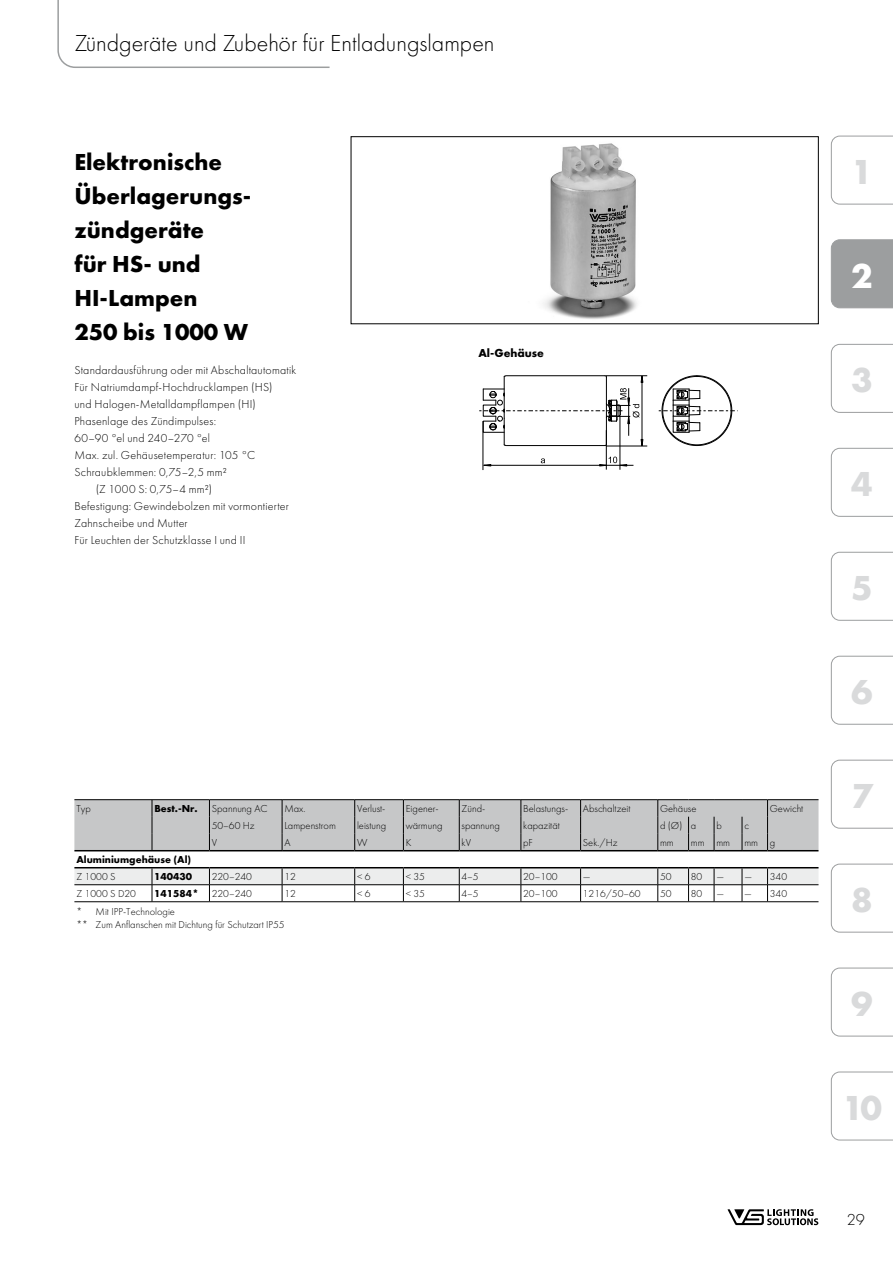
<style>
.page{position:relative;width:893px;height:1263px;background:#fff}
.page>*{position:absolute;margin:0;border:0;box-sizing:border-box;transform-origin:0 0}
.t1{font:700 36px "Futura PT";color:#d9dadb}
.t2{font:700 36px "Futura PT";color:#fff}
.t3{font:700 24px/34px "Futura PT";color:#000}
.t4{font:300 24px "Futura PT";color:#000}
.t5{font:300 16.5px "Futura PT";color:#000}
.t6{font:300 12px "Futura PT";letter-spacing:.015em;color:#000}
.t7{font:700 12px "Futura PT";color:#000}
.t8{font:300 10.5px/12.8px "Futura PT";color:#000}
.t9{font:700 10.5px "Futura PT";color:#000}
.s1{font-weight:300}
</style>
<div class="page">
<svg style="left:57px;top:0;width:273px;height:68px"></svg>
<svg style="left:728px;top:1209px;width:90px;height:16px"></svg>
<svg style="left:831px;top:135px;width:62px;height:70px"></svg>
<div style="left:831px;top:239px;width:62px;height:70px;background:#9c9e9f"></div>
<svg style="left:831px;top:344px;width:62px;height:69px"></svg>
<svg style="left:831px;top:448px;width:62px;height:69px"></svg>
<svg style="left:831px;top:551px;width:62px;height:70px"></svg>
<svg style="left:831px;top:655px;width:62px;height:70px"></svg>
<svg style="left:831px;top:759px;width:62px;height:70px"></svg>
<svg style="left:831px;top:863px;width:62px;height:70px"></svg>
<svg style="left:831px;top:967px;width:62px;height:70px"></svg>
<svg style="left:831px;top:1071px;width:62px;height:70px"></svg>
<svg style="left:74px;top:799px;width:744px;height:52px;background:#bbbcbd"></svg>
<svg style="left:74px;top:867px;width:744px;height:35px"></svg>
<hr style="left:767px;top:901px;width:51px;height:1px;background:#000">
<hr style="left:620px;top:416px;width:1px;height:54px;background:#000">
<hr style="left:483px;top:465px;width:150px;height:1px;background:#000">
<hr style="left:483px;top:421px;width:1px;height:49px;background:#000">
<hr style="left:606px;top:430px;width:1px;height:40px;background:#000">
<hr style="left:606px;top:446px;width:41px;height:1px;background:#000">
<hr style="left:606px;top:375px;width:41px;height:1px;background:#000">
<svg style="left:541px;top:458px;width:4px;height:5px"></svg>
<svg style="left:599px;top:457px;width:28px;height:9px"></svg>
<svg style="left:479px;top:375px;width:164px;height:71px"></svg>
<svg style="left:659px;top:375px;width:76px;height:71px"></svg>
<div style="left:351px;top:136px;width:468px;height:188px;border:1px solid #000"></div>
<img style="left:543px;top:143px;width:94px;height:176px">
<h2 class="t4" style="left:74px;top:29px;width:422px">Zündgeräte und Zubehör für Entladungslampen</h2>
<h2 class="t3" style="left:74px;top:144px;width:178px">Elektronische<br>Überlagerungs&shy;zündgeräte<br>für HS- und<br>HI-Lampen<br>250 bis 1000 W</h2>
<p class="t6" style="left:74px;top:363px;width:223px">Standardausführung oder mit Abschaltautomatik</p>
<p class="t6" style="left:74px;top:380px;width:200px">Für Natriumdampf-Hochdrucklampen (HS)</p>
<p class="t6" style="left:74px;top:397px;width:183px">und Halogen-Metalldampflampen (HI)</p>
<p class="t6" style="left:74px;top:414px;width:143px">Phasenlage des Zündimpulses:</p>
<p class="t6" style="left:74px;top:431px;width:137px">60–90 °el und 240–270 °el</p>
<p class="t6" style="left:74px;top:448px;width:182px">Max. zul. Gehäusetemperatur: 105 °C</p>
<p class="t6" style="left:74px;top:465px;width:154px">Schraubklemmen: 0,75–2,5 mm²</p>
<p class="t6" style="left:96px;top:482px;width:118px">(Z 1000 S: 0,75–4 mm²)</p>
<p class="t6" style="left:74px;top:499px;width:216px">Befestigung: Gewindebolzen mit vormontierter</p>
<p class="t6" style="left:74px;top:516px;width:115px">Zahnscheibe und Mutter</p>
<p class="t6" style="left:74px;top:533px;width:172px">Für Leuchten der Schutzklasse I und II</p>
<p class="t7" style="left:478px;top:345px;width:67px">Al-Gehäuse</p>
<p class="t8" style="left:77px;top:802px;width:16px">Typ</p>
<p class="t9" style="left:154px;top:802px;width:45px">Best.-Nr.</p>
<p class="t8" style="left:212px;top:802px;width:57px">Spannung AC</p>
<p class="t8" style="left:284px;top:802px;width:23px">Max.</p>
<p class="t8" style="left:357px;top:802px;width:30px">Verlust-</p>
<p class="t8" style="left:406px;top:802px;width:34px">Eigener-</p>
<p class="t8" style="left:462px;top:802px;width:25px">Zünd-</p>
<p class="t8" style="left:523px;top:802px;width:46px">Belastungs-</p>
<p class="t8" style="left:583px;top:802px;width:49px">Abschaltzeit</p>
<p class="t8" style="left:660px;top:802px;width:38px">Gehäuse</p>
<p class="t8" style="left:770px;top:802px;width:35px">Gewicht</p>
<p class="t8" style="left:212px;top:819px;width:44px">50–60 Hz</p>
<p class="t8" style="left:284px;top:819px;width:53px">Lampenstrom</p>
<p class="t8" style="left:357px;top:819px;width:31px">leistung</p>
<p class="t8" style="left:406px;top:819px;width:38px">wärmung</p>
<p class="t8" style="left:462px;top:819px;width:40px">spannung</p>
<p class="t8" style="left:523px;top:819px;width:38px">kapazität</p>
<p class="t8" style="left:660px;top:819px;width:38px">d (Ø) a</p>
<p class="t8" style="left:716px;top:819px;width:7px">b</p>
<p class="t8" style="left:744px;top:819px;width:6px">c</p>
<p class="t8" style="left:212px;top:836px;width:7px">V</p>
<p class="t8" style="left:284px;top:836px;width:8px">A</p>
<p class="t8" style="left:357px;top:836px;width:12px">W</p>
<p class="t8" style="left:406px;top:836px;width:7px">K</p>
<p class="t8" style="left:462px;top:836px;width:11px">kV</p>
<p class="t8" style="left:523px;top:836px;width:11px">pF</p>
<p class="t8" style="left:583px;top:836px;width:36px">Sek./Hz</p>
<p class="t8" style="left:660px;top:836px;width:15px">mm</p>
<p class="t8" style="left:691px;top:836px;width:41px">mm mm</p>
<p class="t8" style="left:744px;top:836px;width:32px">mm g</p>
<p class="t9" style="left:76px;top:853px;width:116px">Aluminiumgehäuse (Al)</p>
<p class="t8" style="left:76px;top:870px;width:41px">Z 1000 S</p>
<p class="t9" style="left:154px;top:870px;width:39px">140430</p>
<p class="t8" style="left:212px;top:870px;width:42px">220–240</p>
<p class="t8" style="left:284px;top:870px;width:13px">12</p>
<p class="t8" style="left:357px;top:870px;width:15px">&lt; 6</p>
<p class="t8" style="left:406px;top:870px;width:21px">&lt; 35</p>
<p class="t8" style="left:462px;top:870px;width:19px">4–5</p>
<p class="t8" style="left:523px;top:870px;width:36px">20–100</p>
<p class="t8" style="left:583px;top:870px;width:9px">—</p>
<p class="t8" style="left:660px;top:870px;width:13px">50</p>
<p class="t8" style="left:691px;top:870px;width:13px">80</p>
<p class="t8" style="left:716px;top:870px;width:37px">— —</p>
<p class="t8" style="left:770px;top:870px;width:19px">340</p>
<p class="t8" style="left:76px;top:887px;width:61px">Z 1000 S D20</p>
<p class="t9" style="left:154px;top:887px;width:99px">141584* <span class="s1">220–240</span></p>
<p class="t8" style="left:284px;top:887px;width:13px">12</p>
<p class="t8" style="left:357px;top:887px;width:15px">&lt; 6</p>
<p class="t8" style="left:406px;top:887px;width:21px">&lt; 35</p>
<p class="t8" style="left:462px;top:887px;width:19px">4–5</p>
<p class="t8" style="left:523px;top:887px;width:36px">20–100</p>
<p class="t8" style="left:583px;top:887px;width:59px">1216/50–60</p>
<p class="t8" style="left:660px;top:887px;width:13px">50</p>
<p class="t8" style="left:691px;top:887px;width:13px">80</p>
<p class="t8" style="left:716px;top:887px;width:37px">— —</p>
<p class="t8" style="left:770px;top:887px;width:19px">340</p>
<p class="t8" style="left:76px;top:905px;width:210px">* Mit IPP-Technologie<br>** Zum Anflanschen mit Dichtung für Schutzart IP55</p>
<h1 class="t1" style="left:851px;top:149px;width:23px">1</h1>
<h1 class="t2" style="left:851px;top:252px;width:23px">2</h1>
<h1 class="t1" style="left:851px;top:357px;width:23px">3</h1>
<h1 class="t1" style="left:851px;top:461px;width:23px">4</h1>
<h1 class="t1" style="left:851px;top:565px;width:23px">5</h1>
<h1 class="t1" style="left:851px;top:669px;width:23px">6</h1>
<h1 class="t1" style="left:851px;top:773px;width:23px">7</h1>
<h1 class="t1" style="left:851px;top:877px;width:23px">8</h1>
<h1 class="t1" style="left:851px;top:980px;width:23px">9</h1>
<h1 class="t1" style="left:842px;top:1084px;width:42px">10</h1>
<h3 class="t5" style="left:847px;top:1210px;width:20px">29</h3>
</div>
